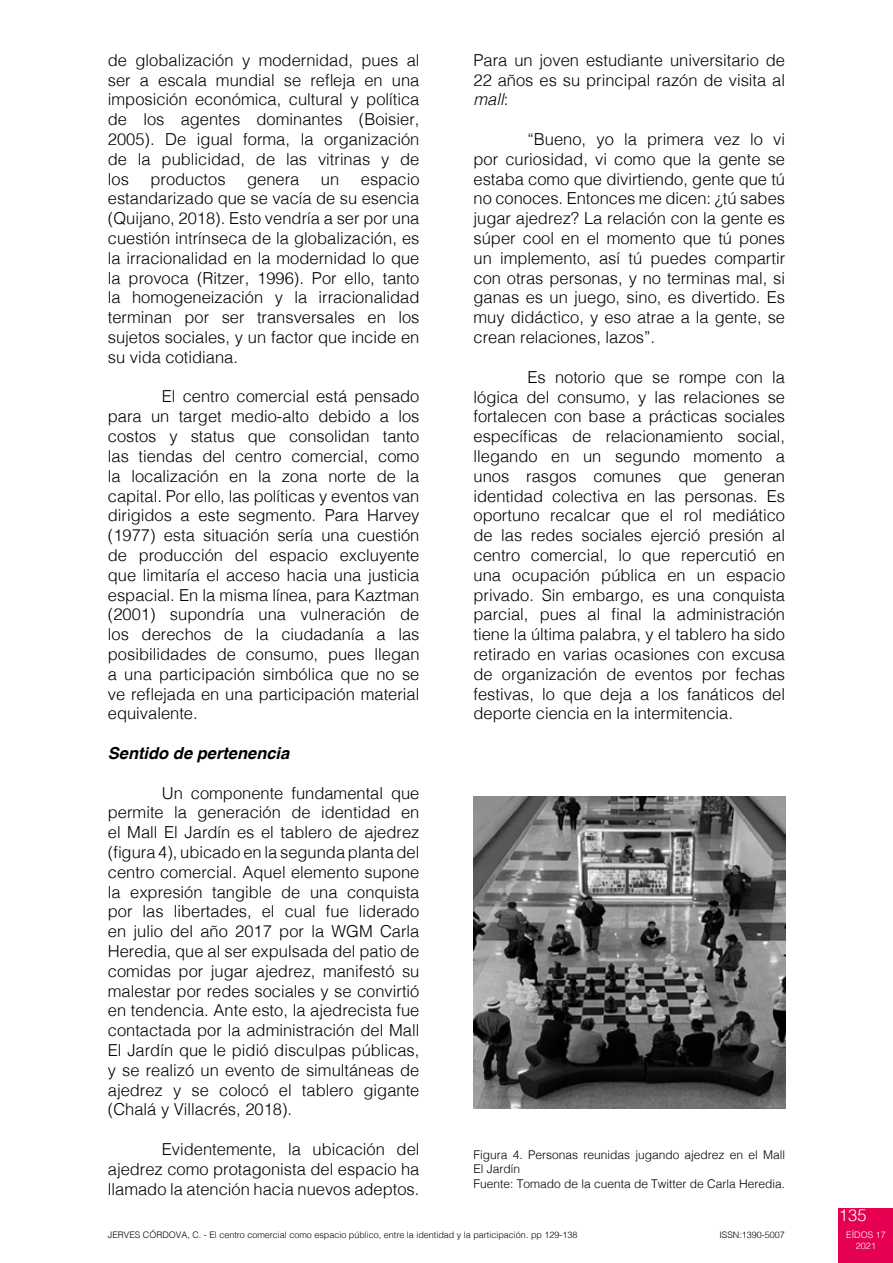
<style>
.page{position:relative;width:893px;height:1263px;background:#fff}
.page>*{position:absolute;margin:0;border:0;box-sizing:border-box;transform-origin:0 0}
.t1{font:300 16.5px/19.8px "Helvetica";color:#000;text-align:justify}
.t2{font:italic 700 16.5px "Helvetica";color:#000}
.t3{font:300 16.5px "Helvetica";color:#fff}
.t4{font:300 12px/14.4px "Helvetica";color:#000}
.t5{font:300 9px "Helvetica";color:#000}
.t6{font:300 9px/10.8px "Helvetica";color:#fff;text-align:center}
.s1{font-style:italic}
</style>
<div class="page">
<div style="left:839px;top:1209px;width:54px;height:54px;background:#e50052"></div>
<img style="left:473px;top:796px;width:312px;height:312px">
<p class="t1" style="left:108px;top:49px;width:313px">de globalización y modernidad, pues al ser a escala mundial se refleja en una imposición económica, cultural y política de los agentes dominantes (Boisier, 2005). De igual forma, la organización de la publicidad, de las vitrinas y de los</p>
<p class="t1" style="left:108px;top:168px;width:313px;text-indent:253px">espacio estandarizado que se vacía de su esencia (Quijano, 2018). Esto vendría a ser por una cuestión intrínseca de la globalización, es la irracionalidad en la modernidad lo que la provoca (Ritzer, 1996). Por ello, tanto la homogeneización y la irracionalidad terminan por ser transversales en los sujetos sociales, y un factor que incide en su vida cotidiana.</p>
<p class="t1" style="left:108px;top:386px;width:313px;text-indent:54px">El centro comercial está pensado para un target medio-alto debido a los costos y status que consolidan tanto las tiendas del centro comercial, como la localización en la zona norte de la capital. Por ello, las políticas y eventos van dirigidos a este segmento. Para Harvey (1977) esta situación sería una cuestión de producción del espacio excluyente que limitaría el acceso hacia una justicia espacial. En la misma línea, para Kaztman (2001) supondría una vulneración de los derechos de la ciudadanía a las posibilidades de consumo, pues llegan a una participación simbólica que no se ve reflejada en una participación material equivalente.</p>
<p class="t2" style="left:108px;top:739px;width:183px">Sentido de pertenencia</p>
<p class="t1" style="left:108px;top:782px;width:313px;text-indent:54px">Un componente fundamental que permite la generación de identidad en el Mall El Jardín es el tablero de ajedrez (figura 4), ubicado en la segunda planta del centro comercial. Aquel elemento supone la expresión tangible de una conquista por las libertades, el cual fue liderado en julio del año 2017 por la WGM Carla Heredia, que al ser expulsada del patio de comidas por jugar ajedrez, manifestó su malestar por redes sociales y se convirtió en tendencia. Ante esto, la ajedrecista fue contactada por la administración del Mall El Jardín que le pidió disculpas públicas, y se realizó un evento de simultáneas de ajedrez y se colocó el tablero gigante (Chalá y Villacrés, 2018).</p>
<p class="t1" style="left:108px;top:1138px;width:313px;text-indent:54px">Evidentemente, la ubicación del ajedrez como protagonista del espacio ha llamado la atención hacia nuevos adeptos.</p>
<p class="t1" style="left:150px;top:168px;width:77px">productos</p>
<p class="t1" style="left:247px;top:168px;width:54px">genera</p>
<p class="t1" style="left:321px;top:168px;width:20px">un</p>
<p class="t1" style="left:473px;top:49px;width:313px">Para un joven estudiante universitario de 22 años es su principal razón de visita al <span class="s1">mall</span>:</p>
<p class="t1" style="left:473px;top:128px;width:313px;text-indent:54px">“Bueno, yo la primera vez lo vi por curiosidad, vi como que la gente se estaba como que divirtiendo, gente que tú no conoces. Entonces me dicen: ¿tú sabes jugar ajedrez? La relación con la gente es súper cool en el momento que tú pones un implemento, así tú puedes compartir con otras personas, y no terminas mal, si ganas es un juego, sino, es divertido. Es muy didáctico, y eso atrae a la gente, se crean relaciones, lazos”.</p>
<p class="t1" style="left:473px;top:366px;width:313px;text-indent:54px">Es notorio que se rompe con la lógica del consumo, y las relaciones se fortalecen con base a prácticas sociales específicas de relacionamiento social, llegando en un segundo momento a unos rasgos comunes que generan identidad colectiva en las personas. Es oportuno recalcar que el rol mediático de las redes sociales ejerció presión al centro comercial, lo que repercutió en una ocupación pública en un espacio privado. Sin embargo, es una conquista parcial, pues al final la administración tiene la última palabra, y el tablero ha sido retirado en varias ocasiones con excusa de organización de eventos por fechas festivas, lo que deja a los fanáticos del deporte ciencia en la intermitencia.</p>
<p class="t4" style="left:473px;top:1146px;width:313px">Figura 4. Personas reunidas jugando ajedrez en el Mall<br>El Jardín<br>Fuente: Tomado de la cuenta de Twitter de Carla Heredia.</p>
<p class="t5" style="left:108px;top:1227px;width:471px">JERVES CÓRDOVA, C. - El centro comercial como espacio público, entre la identidad y la participación. pp 129-138</p>
<p class="t5" style="left:719px;top:1227px;width:67px">ISSN:1390-5007</p>
<p class="t3" style="left:839px;top:1201px;width:29px">135</p>
<p class="t6" style="left:846px;top:1229px;width:41px">EÍDOS 17<br>2021</p>
</div>
